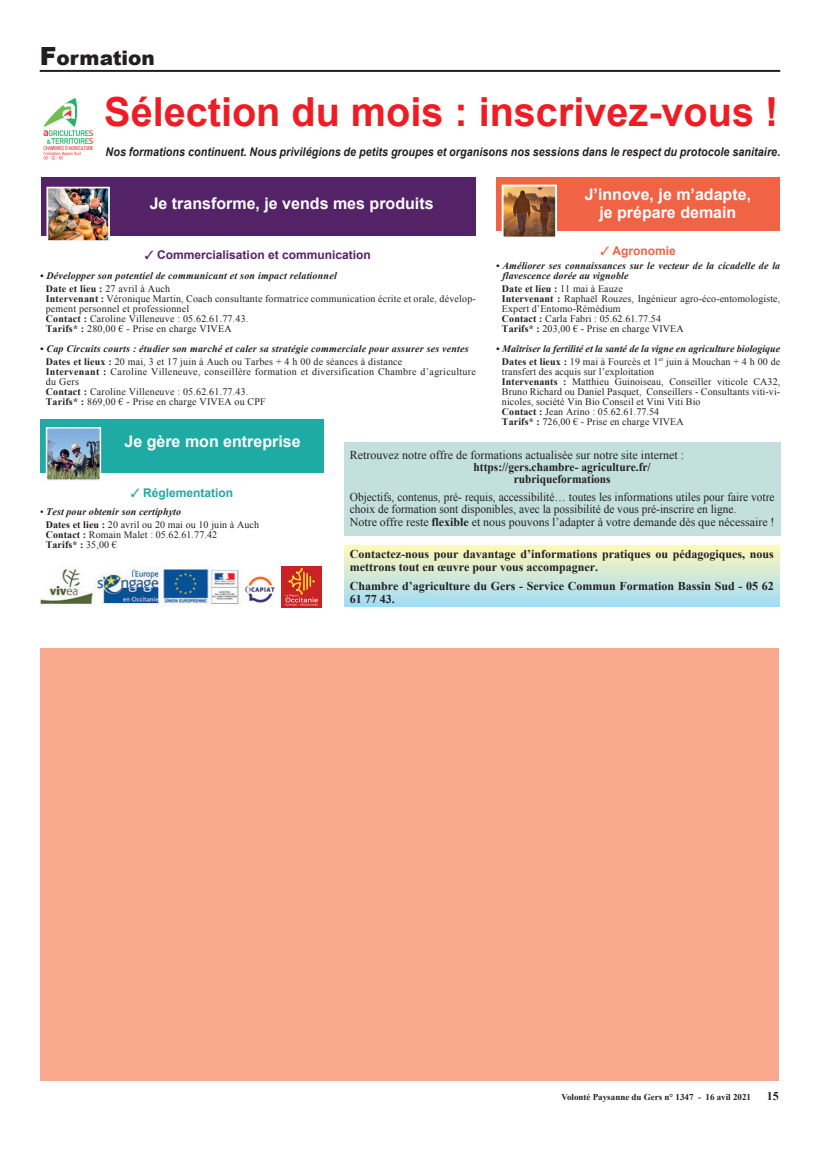
<style>
.page{position:relative;width:820px;height:1163px;background:#fff}
.page>*{position:absolute;margin:0;border:0;box-sizing:border-box;transform-origin:0 0}
.t1{font:700 40px "Arial";color:#ee1d23}
.t2{font:900 20px "Arial";color:#231f20}
.t3{font:700 16px/18px "Arial";color:#fff;text-align:center}
.t4{font:700 12px/13px "Times New Roman";color:#231f20}
.t5{font:12px/12px "Times New Roman";color:#231f20;scale:.95 1}
.t6{font:12px "Times New Roman";color:#231f20}
.t7{font:italic 700 12px "Arial";letter-spacing:.01em;color:#231f20;scale:.89 1}
.t8{font:700 12px/12px "Times New Roman";color:#231f20;text-align:center;scale:.95 1}
.t9{font:700 12px "Arial";color:#542367}
.t10{font:700 12px "Arial";color:#1daba3}
.t11{font:700 12px "Arial";color:#f16345}
.t12{font:10px/10px "Times New Roman";letter-spacing:.01em;color:#231f20}
.t13{font:italic 700 10px/12.8px "Times New Roman";letter-spacing:.02em;color:#231f20}
.t14{font:10px/10px "Times New Roman";letter-spacing:.03em;color:#231f20}
.t15{font:italic 700 10px/12.8px "Times New Roman";color:#231f20;text-align:center}
.t16{font:700 9px "Times New Roman";color:#231f20}
.s1{font-size:25px}
.s2{font-style:normal}
.s3{font-weight:400;font-style:normal}
.s4{font-weight:700}
.s5{font-weight:700;font-style:italic}
</style>
<div class="page">
<hr style="left:40px;top:70px;width:740px;height:2px;background:#231f20">
<div style="left:40px;top:419px;width:283px;height:54px;background:#1daba3"></div>
<img style="left:49px;top:430px;width:49px;height:48px">
<div style="left:46px;top:427px;width:55px;height:54px;border:2px solid #fff"></div>
<div style="left:41px;top:177px;width:434px;height:58px;background:#542367"></div>
<img style="left:49px;top:190px;width:58px;height:49px">
<div style="left:46px;top:187px;width:64px;height:55px;border:2px solid #fff"></div>
<div style="left:496px;top:177px;width:284px;height:54px;background:#f16345"></div>
<img style="left:504px;top:187px;width:49px;height:48px">
<div style="left:501px;top:184px;width:55px;height:54px;border:2px solid #fff"></div>
<img style="left:43px;top:98px;width:50px;height:62px">
<div style="left:344px;top:545px;width:435px;height:61px;background:linear-gradient(to bottom,#fff8b8,#a2dcf6)"></div>
<img style="left:40px;top:567px;width:236px;height:39px">
<img style="left:281px;top:567px;width:40px;height:40px">
<div style="left:344px;top:441px;width:436px;height:94px;background:#c3e0de"></div>
<div style="left:40px;top:648px;width:738px;height:432px;background:#f8a98e"></div>
<h2 class="t2" style="left:40px;top:43px;width:117px"><span class="s1">F</span>ormation</h2>
<h1 class="t1" style="left:104px;top:86px;width:675px">Sélection du mois : inscrivez-vous !</h1>
<p class="t7" style="left:106px;top:143px;width:759px">Nos formations continuent. Nous privilégions de petits groupes et organisons nos sessions dans le respect du protocole sanitaire.</p>
<h3 class="t3" style="left:150px;top:195px;width:285px">Je transforme, je vends mes produits</h3>
<h3 class="t3" style="left:584px;top:186px;width:168px">J’innove, je m’adapte, je prépare demain</h3>
<p class="t9" style="left:145px;top:247px;width:227px">✓ Commercialisation et communication</p>
<p class="t13" style="left:46px;top:269px;width:292px;text-indent:-6px">• Développer son potentiel de communicant et son impact relationnel<br><span class="s2">Date et lieu :</span> <span class="s3">27 avril à Auch</span></p>
<p class="t12" style="left:46px;top:293px;width:431px"><span class="s4">Intervenant :</span> Véronique Martin, Coach consultante formatrice communication écrite et orale, dévelop&shy;pement personnel et professionnel<br><span class="s4">Contact :</span> Caroline Villeneuve : 05.62.61.77.43.<br><span class="s4">Tarifs* :</span> 280,00 € - Prise en charge VIVEA</p>
<p class="t13" style="left:46px;top:342px;width:424px;text-indent:-6px">• Cap Circuits courts : étudier son marché et caler sa stratégie commerciale pour assurer ses ventes<br><span class="s2">Dates et lieux :</span> <span class="s3">20 mai, 3 et 17 juin à Auch ou Tarbes + 4 h 00 de séances à distance</span></p>
<p class="t14" style="left:46px;top:366px;width:431px"><span class="s4">Intervenant :</span> Caroline Villeneuve, conseillère formation et diversification Chambre d’agriculture du Gers<br><span class="s4">Contact :</span> Caroline Villeneuve : 05.62.61.77.43.<br><span class="s4">Tarifs* :</span> 869,00 € - Prise en charge VIVEA ou CPF</p>
<p class="t11" style="left:600px;top:242px;width:77px">✓ Agronomie</p>
<p class="t13" style="left:502px;top:260px;width:279px;line-height:10px;text-indent:-6px">• Améliorer ses connaissances sur le vecteur de la cicadelle de la flavescence dorée au vignoble</p>
<p class="t12" style="left:502px;top:283px;width:280px"><span class="s4">Date et lieu :</span> 11 mai à Eauze<br><span class="s4">Intervenant :</span> Raphaël Rouzes, Ingénieur agro-éco-entomologiste, Expert d’Entomo-Rémédium<br><span class="s4">Contact :</span> Carla Fabri : 05.62.61.77.54<br><span class="s4">Tarifs* :</span> 203,00 € - Prise en charge VIVEA</p>
<p class="t15" style="left:496px;top:342px;width:285px">• Maîtriser la fertilité et la santé de la vigne en agriculture biologique<br><span class="s2">Dates et lieux :</span> <span class="s3">19 mai à Fourcès et 1</span><sup>er</sup> <span class="s3">juin à Mouchan + 4 h 00 de</span></p>
<p class="t12" style="left:502px;top:366px;width:280px">transfert des acquis sur l’exploitation<br><span class="s4">Intervenants :</span> Matthieu Guinoiseau, Conseiller viticole CA32, Bruno Richard ou Daniel Pasquet, Conseillers - Consultants viti-vi&shy;nicoles, société Vin Bio Conseil et Vini Viti Bio<br><span class="s4">Contact :</span> Jean Arino : 05.62.61.77.54<br><span class="s4">Tarifs* :</span> 726,00 € - Prise en charge VIVEA</p>
<h3 class="t3" style="left:124px;top:433px;width:178px">Je gère mon entreprise</h3>
<p class="t10" style="left:131px;top:484px;width:104px">✓ Réglementation</p>
<p class="t12" style="left:46px;top:505px;width:215px;line-height:12.8px;text-indent:-6px">• <span class="s5">Test pour obtenir son certiphyto<br></span><span class="s4">Dates et lieu :</span> 20 avril ou 20 mai ou 10 juin à Auch</p>
<p class="t12" style="left:46px;top:529px;width:173px"><span class="s4">Contact :</span> Romain Malet : 05.62.61.77.42<br><span class="s4">Tarifs* :</span> 35,00 €</p>
<p class="t6" style="left:349px;top:447px;width:335px">Retrouvez notre offre de formations actualisée sur notre site internet :</p>
<p class="t8" style="left:473px;top:461px;width:188px">https://gers.chambre- agriculture.fr/ rubriqueformations</p>
<p class="t5" style="left:349px;top:491px;width:448px">Objectifs, contenus, pré- requis, accessibilité… toutes les informations utiles pour faire votre choix de formation sont disponibles, avec la possibilité de vous pré-inscrire en ligne.</p>
<p class="t6" style="left:349px;top:514px;width:426px">Notre offre reste <span class="s4">flexible</span> et nous pouvons l’adapter à votre demande dès que nécessaire !</p>
<p class="t4" style="left:349px;top:547px;width:425px">Contactez-nous pour davantage d’informations pratiques ou pédagogiques, nous mettrons tout en œuvre pour vous accompagner.</p>
<p class="t4" style="left:349px;top:578px;width:425px">Chambre d’agriculture du Gers - Service Commun Formation Bassin Sud - 05 62<br>61 77 43.</p>
<p class="t16" style="left:561px;top:1090px;width:191px">Volonté Paysanne du Gers n° 1347 - 16 avil 2021</p>
<p class="t4" style="left:766px;top:1089px;width:13px">15</p>
</div>
